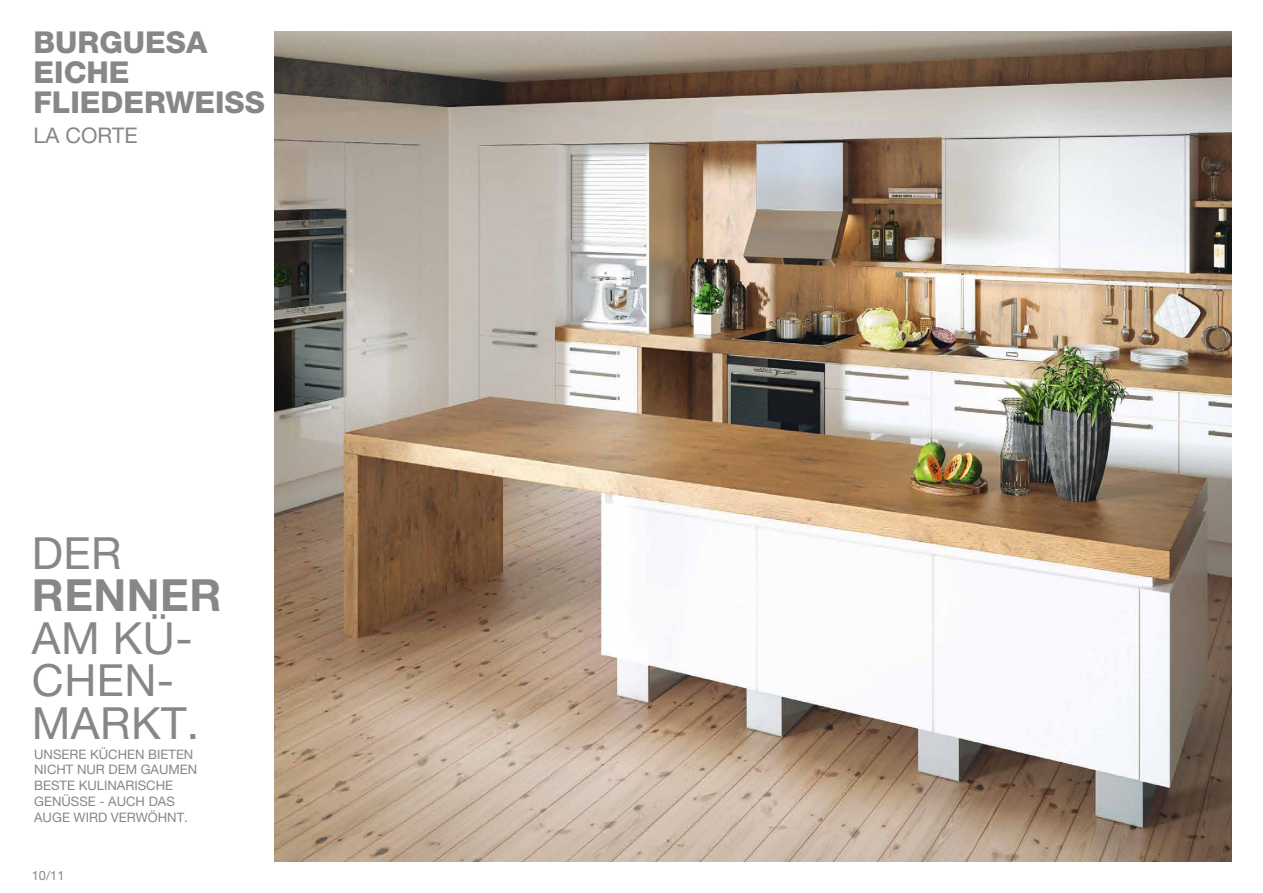
<style>
.page{position:relative;width:1263px;height:893px;background:#fff}
.page>*{position:absolute;margin:0;border:0;box-sizing:border-box;transform-origin:0 0}
.t1{font:44.33px/42.6px "Helvetica Neue LT Pro";letter-spacing:.01em;color:#878786}
.t2{font:700 44.33px "Helvetica Neue LT Pro";letter-spacing:.01em;color:#878786}
.t3{font:800 30.15px/30px "Helvetica Neue LT Pro";color:#878786}
.t4{font:21.52px "Helvetica Neue LT Pro";color:#878786}
.t5{font:13.05px/15.7px "Helvetica Neue LT Pro";color:#878786}
.t6{font:12.75px "Helvetica Neue LT Pro";color:#878786}
</style>
<div class="page">
<img style="left:274px;top:32px;width:957px;height:829px">
<h2 class="t3" style="left:33px;top:28px;width:233px">BURGUESA<br>EICHE<br>FLIEDERWEISS</h2>
<h3 class="t4" style="left:33px;top:124px;width:106px">LA CORTE</h3>
<h1 class="t1" style="left:32px;top:532px;width:91px">DER</h1>
<h1 class="t2" style="left:32px;top:571px;width:191px">RENNER</h1>
<h1 class="t1" style="left:32px;top:617px;width:169px">AM KÜ-<br>CHEN-<br>MARKT.</h1>
<p class="t5" style="left:34px;top:746px;width:165px">UNSERE KÜCHEN BIETEN<br>NICHT NUR DEM GAUMEN<br>BESTE KULINARISCHE<br>GENÜSSE - AUCH DAS<br>AUGE WIRD VERWÖHNT.</p>
<p class="t6" style="left:32px;top:869px;width:34px">10/11</p>
</div>
